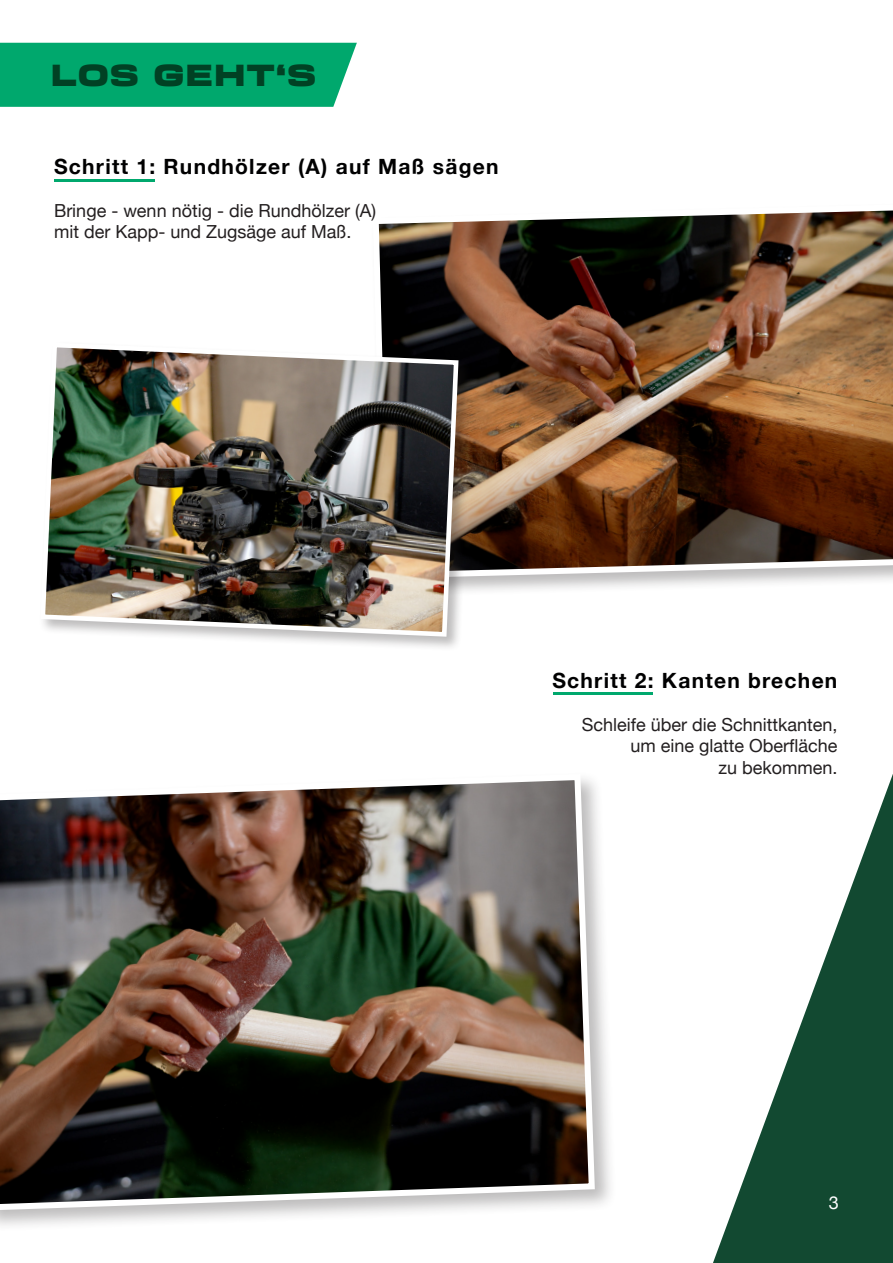
<style>
.page{position:relative;width:893px;height:1263px;background:#fff}
.page>*{position:absolute;margin:0;border:0;box-sizing:border-box;transform-origin:0 0}
.t1{font:900 expanded 30px "Transducer";letter-spacing:.06em;color:#014124}
.t2{font:700 21px "Helvetica Neue";letter-spacing:.06em;color:#000001}
.t3{font:18px/21.6px "Helvetica Neue";color:#231f20}
.t4{font:18px "Helvetica Neue";color:#fff}
</style>
<div class="page">
<svg style="left:713px;top:774px;width:180px;height:489px"></svg>
<div style="left:370px;top:202px;width:523px;height:396px;background:#231f20;opacity:.3"></div>
<img style="left:370px;top:202px;width:523px;height:380px">
<div style="left:39px;top:341px;width:434px;height:310px;background:#231f20;opacity:.3"></div>
<img style="left:39px;top:340px;width:422px;height:299px">
<div style="left:0;top:771px;width:617px;height:462px;background:#231f20;opacity:.3"></div>
<img style="left:0;top:771px;width:598px;height:443px">
<div style="left:0;top:43px;width:357px;height:64px;background:#00a86d"></div>
<hr style="left:54px;top:179px;width:100px;height:2px;background:#00a86d">
<hr style="left:553px;top:692px;width:100px;height:3px;background:#00a86d">
<p class="t1" style="left:51px;top:51px;width:266px">LOS GEHT‘S</p>
<p class="t2" style="left:54px;top:150px;width:446px">Schritt 1: Rundhölzer (A) auf Maß sägen</p>
<p class="t3" style="left:54px;top:201px;width:324px">Bringe - wenn nötig - die Rundhölzer (A) mit der Kapp- und Zugsäge auf Maß.</p>
<p class="t2" style="left:552px;top:664px;width:287px">Schritt 2: Kanten brechen</p>
<p class="t3" style="left:582px;top:715px;width:257px">Schleife über die Schnittkanten,</p>
<p class="t3" style="left:630px;top:736px;width:209px">um eine glatte Oberfläche</p>
<p class="t3" style="left:718px;top:758px;width:121px">zu bekommen.</p>
<p class="t4" style="left:829px;top:1189px;width:12px">3</p>
</div>
